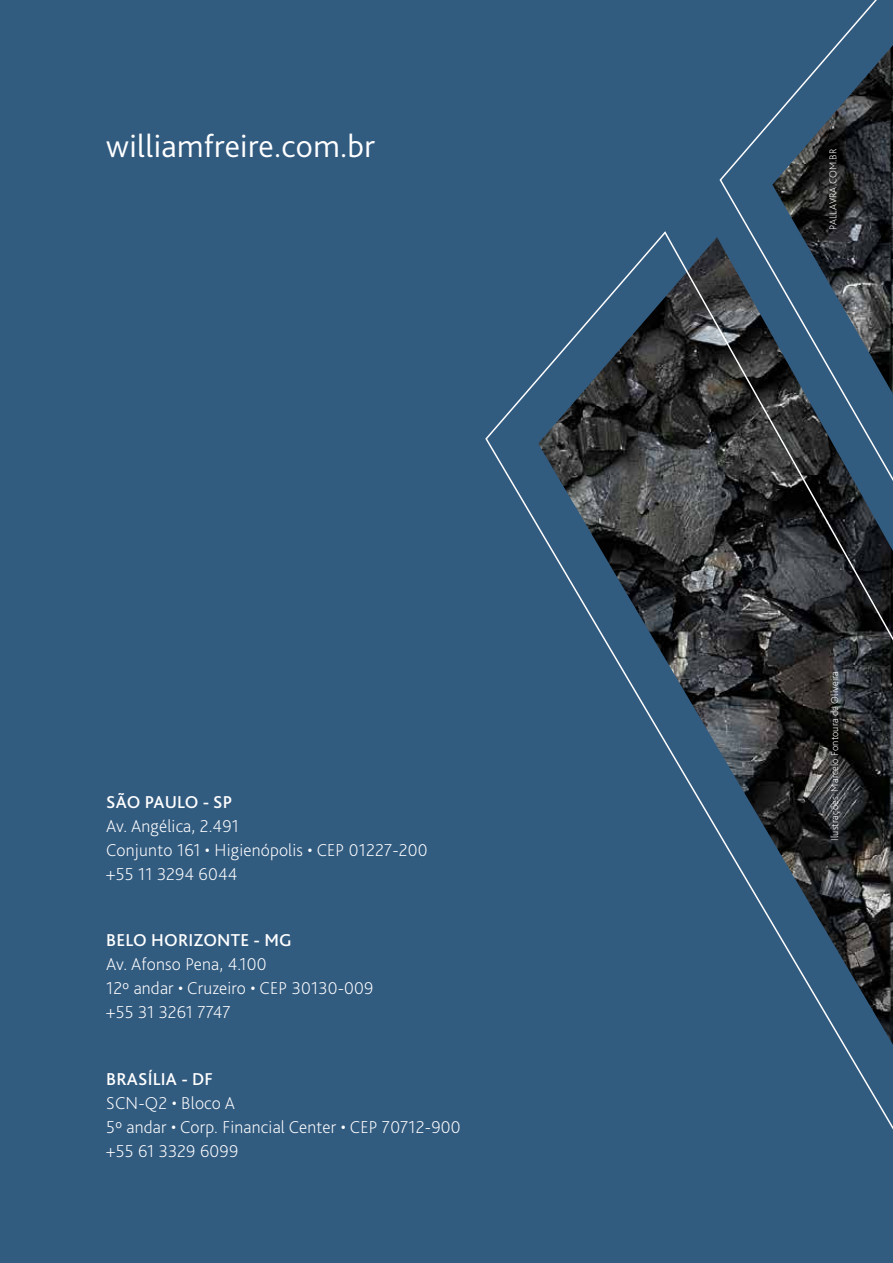
<style>
.page{position:relative;width:893px;height:1263px;background:#fff}
.page>*{position:absolute;margin:0;border:0;box-sizing:border-box;transform-origin:0 0}
.t1{font:300 33px "Bliss 2";letter-spacing:.01em;color:#fff}
.t2{font:200 18px/24px "Bliss 2";letter-spacing:.01em;color:#fff}
.t3{font:500 18px "Bliss 2";letter-spacing:.01em;color:#fff}
.t4{font:200 10.5px "Bliss 2";letter-spacing:.01em;color:#fff}
</style>
<div class="page">
<div style="left:0;top:0;width:718px;height:1263px;background:#325b80"></div>
<svg style="left:484px;top:230px;width:234px;height:1033px;background:#345573"></svg>
<svg style="left:718px;top:0;width:175px;height:1263px;background:#32475a"></svg>
<h1 class="t1" style="left:106px;top:126px;width:270px">williamfreire.com.br</h1>
<p class="t3" style="left:106px;top:790px;width:128px">SÃO PAULO - SP</p>
<p class="t2" style="left:106px;top:813px;width:323px">Av. Angélica, 2.491<br>Conjunto 161 • Higienópolis • CEP 01227-200 +55 11 3294 6044</p>
<p class="t3" style="left:106px;top:929px;width:187px">BELO HORIZONTE - MG</p>
<p class="t2" style="left:106px;top:952px;width:269px">Av. Afonso Pena, 4.100<br>12º andar • Cruzeiro • CEP 30130-009 +55 31 3261 7747</p>
<p class="t3" style="left:106px;top:1067px;width:108px">BRASÍLIA - DF</p>
<p class="t2" style="left:106px;top:1090px;width:356px">SCN-Q2 • Bloco A<br>5º andar • Corp. Financial Center • CEP 70712-900 +55 61 3329 6099</p>
<p class="t4" style="left:826px;top:230px;width:82px;rotate:-90deg">PALLAVRA.COM.BR</p>
<p class="t4" style="left:828px;top:841px;width:171px;rotate:-90deg">Ilustrações: Marcelo Fontoura de Oliveira</p>
</div>
